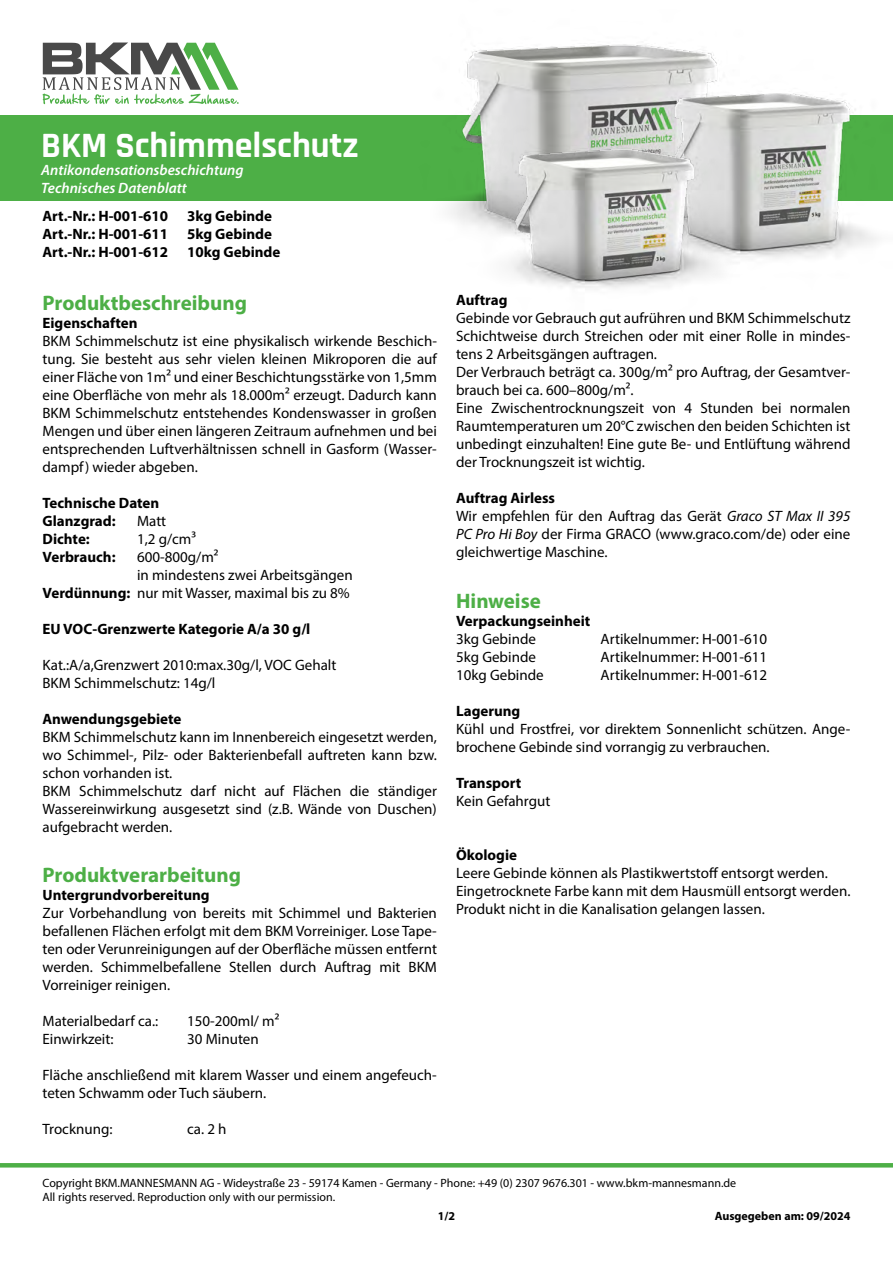
<style>
.page{position:relative;width:893px;height:1263px;background:#fff}
.page>*{position:absolute;margin:0;border:0;box-sizing:border-box;transform-origin:0 0}
.t1{font:700 36px "Rajdhani";color:#fff}
.t2{font:700 21px "Myriad Pro";color:#4daf46}
.t3{font:15px/18px "Myriad Pro";color:#000}
.t4{font:700 15px/18px "Myriad Pro";color:#000}
.t5{font:italic 600 15px/18px "Myriad Pro";color:#fff}
.t6{font:12px/14.4px "Myriad Pro";color:#000}
.t7{font:700 12px "Myriad Pro";color:#000}
.s1{font-weight:700}
.s2{font-style:italic}
</style>
<div class="page">
<hr style="left:0;top:1163px;width:893px;height:4px;background:#4daf46">
<svg style="left:43px;top:43px;width:196px;height:61px"></svg>
<div style="left:0;top:116px;width:893px;height:85px;background:#4daf46"></div>
<img style="left:818px;top:97px;width:75px;height:159px">
<img style="left:393px;top:44px;width:425px;height:245px">
<h1 class="t1" style="left:41px;top:123px;width:319px">BKM Schimmelschutz</h1>
<p class="t5" style="left:41px;top:160px;width:204px">Antikondensationsbeschichtung<br>Technisches Datenblatt</p>
<p class="t4" style="left:43px;top:206px;width:127px">Art.-Nr.: H-001-610</p>
<p class="t4" style="left:187px;top:206px;width:87px">3kg Gebinde</p>
<p class="t4" style="left:43px;top:224px;width:127px">Art.-Nr.: H-001-611</p>
<p class="t4" style="left:187px;top:224px;width:87px">5kg Gebinde</p>
<p class="t4" style="left:43px;top:242px;width:127px">Art.-Nr.: H-001-612</p>
<p class="t4" style="left:187px;top:242px;width:95px">10kg Gebinde</p>
<h2 class="t2" style="left:43px;top:289px;width:206px">Produktbeschreibung</h2>
<p class="t4" style="left:43px;top:313px;width:97px">Eigenschaften</p>
<p class="t3" style="left:43px;top:331px;width:396px;text-align:justify">BKM Schimmelschutz ist eine physikalisch wirkende Beschich&shy;tung. Sie besteht aus sehr vielen kleinen Mikroporen die auf einer Fläche von 1m2 und einer Beschichtungsstärke von 1,5mm eine Oberfläche von mehr als 18.000m2 erzeugt. Dadurch kann BKM Schimmelschutz entstehendes Kondenswasser in großen Mengen und über einen längeren Zeitraum aufnehmen und bei entsprechenden Luftverhältnissen schnell in Gasform (Wasser&shy;dampf) wieder abgeben.</p>
<p class="t4" style="left:43px;top:493px;width:118px">Technische Daten<br>Glanzgrad:</p>
<p class="t3" style="left:137px;top:511px;width:31px">Matt</p>
<p class="t4" style="left:43px;top:529px;width:49px">Dichte:</p>
<p class="t3" style="left:137px;top:529px;width:61px">1,2 g/cm3</p>
<p class="t4" style="left:43px;top:547px;width:75px">Verbrauch:</p>
<p class="t3" style="left:137px;top:547px;width:83px">600-800g/m2</p>
<p class="t3" style="left:137px;top:565px;width:217px">in mindestens zwei Arbeitsgängen</p>
<p class="t3" style="left:43px;top:583px;width:309px"><span class="s1">Verdünnung:</span> nur mit Wasser, maximal bis zu 8%</p>
<p class="t4" style="left:43px;top:619px;width:269px">EU VOC-Grenzwerte Kategorie A/a 30 g/l</p>
<p class="t3" style="left:43px;top:655px;width:295px">Kat.:A/a,Grenzwert 2010:max.30g/l, VOC Gehalt<br>BKM Schimmelschutz: 14g/l</p>
<p class="t4" style="left:43px;top:709px;width:140px">Anwendungsgebiete</p>
<p class="t3" style="left:43px;top:727px;width:396px">BKM Schimmelschutz kann im Innenbereich eingesetzt werden, wo Schimmel-, Pilz- oder Bakterienbefall auftreten kann bzw. schon vorhanden ist.<br>BKM Schimmelschutz darf nicht auf Flächen die ständiger Wassereinwirkung ausgesetzt sind (z.B. Wände von Duschen) aufgebracht werden.</p>
<h2 class="t2" style="left:43px;top:861px;width:200px">Produktverarbeitung</h2>
<p class="t4" style="left:43px;top:885px;width:169px">Untergrundvorbereitung</p>
<p class="t3" style="left:43px;top:904px;width:396px;text-align:justify">Zur Vorbehandlung von bereits mit Schimmel und Bakterien befallenen Flächen erfolgt mit dem BKM Vorreiniger. Lose Tape&shy;ten oder Verunreinigungen auf der Oberfläche müssen entfernt werden. Schimmelbefallene Stellen durch Auftrag mit BKM Vorreiniger reinigen.</p>
<p class="t3" style="left:43px;top:1012px;width:117px">Materialbedarf ca.:</p>
<p class="t3" style="left:187px;top:1012px;width:94px">150-200ml/ m2</p>
<p class="t3" style="left:43px;top:1030px;width:72px">Einwirkzeit:</p>
<p class="t3" style="left:187px;top:1030px;width:73px">30 Minuten</p>
<p class="t3" style="left:43px;top:1066px;width:396px">Fläche anschließend mit klarem Wasser und einem angefeuch&shy;teten Schwamm oder Tuch säubern.</p>
<p class="t3" style="left:43px;top:1120px;width:72px">Trocknung:</p>
<p class="t3" style="left:187px;top:1120px;width:41px">ca. 2 h</p>
<p class="t4" style="left:456px;top:291px;width:53px">Auftrag</p>
<p class="t3" style="left:456px;top:309px;width:396px">Gebinde vor Gebrauch gut aufrühren und BKM Schimmelschutz Schichtweise durch Streichen oder mit einer Rolle in mindes&shy;tens 2 Arbeitsgängen auftragen.<br>Der Verbrauch beträgt ca. 300g/m² pro Auftrag, der Gesamtver&shy;brauch bei ca. 600–800g/m².<br>Eine Zwischentrocknungszeit von 4 Stunden bei normalen Raumtemperaturen um 20°C zwischen den beiden Schichten ist unbedingt einzuhalten! Eine gute Be- und Entlüftung während der Trocknungszeit ist wichtig.</p>
<p class="t3" style="left:456px;top:489px;width:396px"><span class="s1">Auftrag Airless<br></span>Wir empfehlen für den Auftrag das Gerät <span class="s2">Graco ST Max II 395<br>PC Pro Hi Boy</span> der Firma GRACO (www.graco.com/de) oder eine gleichwertige Maschine.</p>
<h2 class="t2" style="left:456px;top:587px;width:86px">Hinweise</h2>
<p class="t4" style="left:456px;top:611px;width:136px">Verpackungseinheit</p>
<p class="t3" style="left:456px;top:629px;width:81px">3kg Gebinde</p>
<p class="t3" style="left:601px;top:629px;width:168px">Artikelnummer: H-001-610</p>
<p class="t3" style="left:456px;top:647px;width:81px">5kg Gebinde</p>
<p class="t3" style="left:601px;top:647px;width:168px">Artikelnummer: H-001-611</p>
<p class="t3" style="left:456px;top:665px;width:89px">10kg Gebinde</p>
<p class="t3" style="left:601px;top:665px;width:168px">Artikelnummer: H-001-612</p>
<p class="t4" style="left:456px;top:701px;width:66px">Lagerung</p>
<p class="t3" style="left:456px;top:719px;width:396px">Kühl und Frostfrei, vor direktem Sonnenlicht schützen. Ange&shy;brochene Gebinde sind vorrangig zu verbrauchen.</p>
<p class="t4" style="left:456px;top:773px;width:67px">Transport</p>
<p class="t3" style="left:456px;top:791px;width:96px">Kein Gefahrgut</p>
<p class="t4" style="left:456px;top:845px;width:63px">Ökologie</p>
<p class="t3" style="left:456px;top:863px;width:396px">Leere Gebinde können als Plastikwertstoff entsorgt werden.<br>Eingetrocknete Farbe kann mit dem Hausmüll entsorgt werden.<br>Produkt nicht in die Kanalisation gelangen lassen.</p>
<p class="t6" style="left:43px;top:1175px;width:695px">Copyright BKM.MANNESMANN AG - Wideystraße 23 - 59174 Kamen - Germany - Phone: +49 (0) 2307 9676.301 - www.bkm-mannesmann.de<br>All rights reserved. Reproduction only with our permission.</p>
<p class="t7" style="left:438px;top:1208px;width:19px">1/2</p>
<p class="t7" style="left:715px;top:1208px;width:137px">Ausgegeben am: 09/2024</p>
</div>
